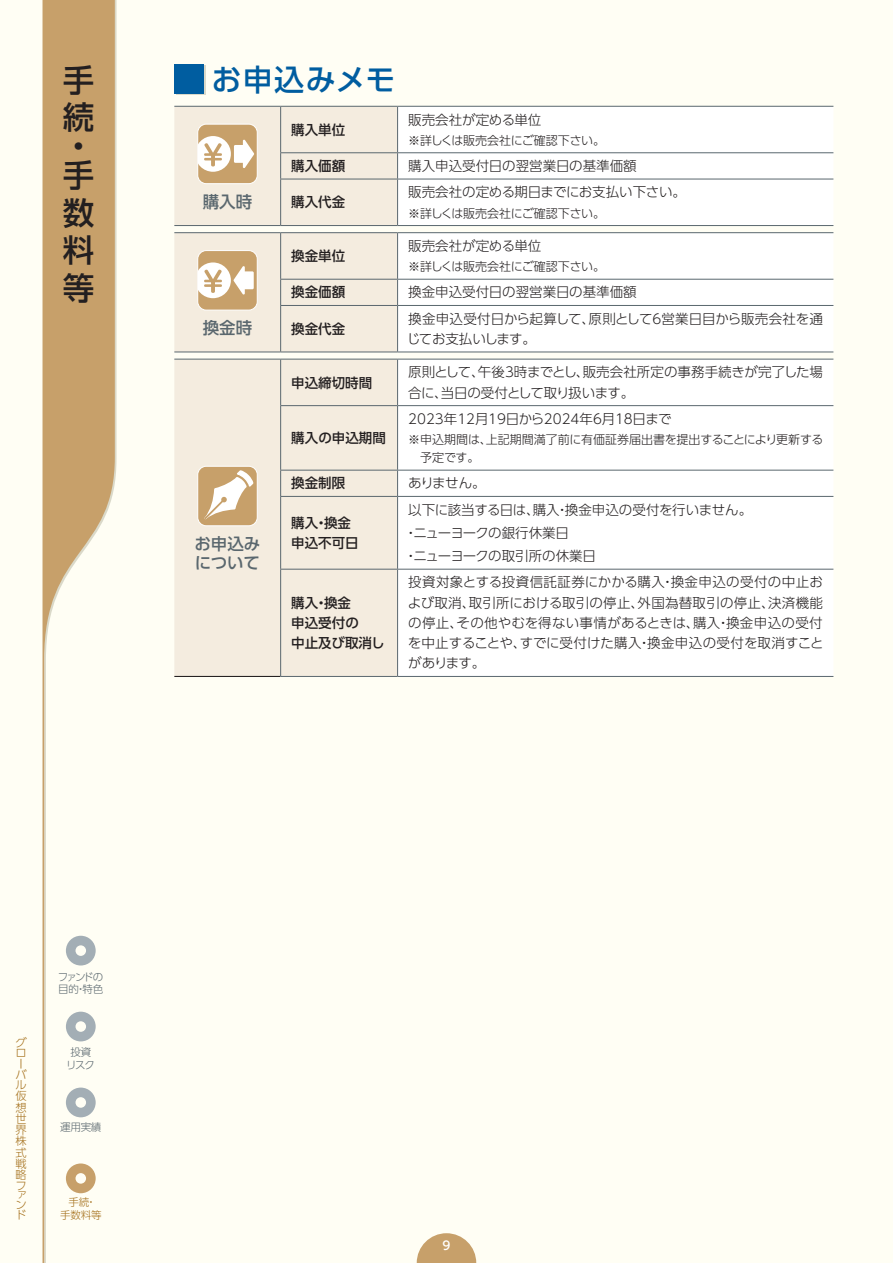
<style>
.page{position:relative;width:893px;height:1263px;background:#fffef4}
.page>*{position:absolute;margin:0;border:0;box-sizing:border-box;transform-origin:0 0}
.t1{font:500 31.5px/37.8px "UD Shin Go Pro";color:#231f20}
.A-大見出し{font:500 30px "UD Shin Go Pro";letter-spacing:.045em;color:#005da0}
.A-11pt{font:500 16.5px/19.5px "UD Shin Go Pro";color:#5a676e}
.F-9pt{font:300 13.5px/20.2px "UD Shin Go Pro";color:#231f20}
.F-9pt-2{font:300 13.5px/20.2px "UD Shin Go Pro";letter-spacing:-.02em;color:#231f20}
.F-9ptM{font:500 13.5px/20.2px "UD Shin Go Pro";color:#231f20}
.F-9pt-3{font:300 13.5px "UD Shin Go Pro";letter-spacing:-.065em;color:#231f20}
.F-8pt注{font:300 12px/18px "UD Shin Go Pro";letter-spacing:-.015em;color:#231f20}
.t2{font:500 12px "UD Shin Go Pro";color:#fff}
.t3{font:300 11.25px/10.8px "UD Shin Go Pro";color:#a6721e}
.t4{font:300 10.5px/12.6px "UD Shin Go Pro";letter-spacing:-.13em;color:#5a676e}
.t5{font:300 10.5px/12.6px "UD Shin Go Pro";letter-spacing:-.06em;color:#5a676e;text-align:center}
.t6{font:300 10.5px/12.6px "UD Shin Go Pro";letter-spacing:-.015em;color:#a6721e;text-align:center}
</style>
<div class="page">
<svg style="left:417px;top:1233px;width:59px;height:30px"></svg>
<svg style="left:43px;top:0;width:72px;height:1263px"></svg>
<svg style="left:66px;top:936px;width:30px;height:29px"></svg>
<svg style="left:66px;top:1012px;width:30px;height:29px"></svg>
<svg style="left:66px;top:1087px;width:30px;height:30px"></svg>
<svg style="left:66px;top:1163px;width:30px;height:30px"></svg>
<div style="left:176px;top:65px;width:30px;height:30px;background:#dad9c9"></div>
<div style="left:174px;top:64px;width:30px;height:30px;background:#005da0"></div>
<div style="left:398px;top:107px;width:435px;height:118px;background:#fff"></div>
<hr style="left:398px;top:106px;width:435px;height:1px;background:#5a676e">
<hr style="left:398px;top:152px;width:435px;height:1px;background:#5a676e">
<hr style="left:398px;top:179px;width:435px;height:1px;background:#5a676e">
<hr style="left:398px;top:225px;width:435px;height:1px;background:#5a676e">
<svg style="left:174px;top:106px;width:224px;height:120px;background:#ece2d3"></svg>
<div style="left:398px;top:233px;width:435px;height:119px;background:#fff"></div>
<hr style="left:174px;top:352px;width:107px;height:1px;background:#5a676e">
<hr style="left:174px;top:232px;width:107px;height:1px;background:#5a676e">
<hr style="left:281px;top:232px;width:117px;height:1px;background:#5a676e">
<hr style="left:398px;top:232px;width:435px;height:1px;background:#5a676e">
<hr style="left:398px;top:279px;width:435px;height:1px;background:#5a676e">
<hr style="left:398px;top:305px;width:435px;height:1px;background:#5a676e">
<hr style="left:281px;top:352px;width:117px;height:1px;background:#5a676e">
<hr style="left:398px;top:352px;width:435px;height:1px;background:#5a676e">
<svg style="left:174px;top:233px;width:224px;height:119px;background:#ede3d4"></svg>
<div style="left:174px;top:360px;width:223px;height:316px;background:#f4ecdf"></div>
<div style="left:398px;top:360px;width:435px;height:316px;background:#fff"></div>
<hr style="left:174px;top:676px;width:106px;height:1px;background:#231f20">
<hr style="left:174px;top:359px;width:107px;height:1px;background:#5a676e">
<hr style="left:281px;top:359px;width:117px;height:1px;background:#5a676e">
<hr style="left:280px;top:359px;width:1px;height:46px;background:#5a676e">
<hr style="left:398px;top:359px;width:435px;height:1px;background:#5a676e">
<hr style="left:397px;top:359px;width:1px;height:46px;background:#5a676e">
<hr style="left:280px;top:405px;width:118px;height:1px;background:#5a676e">
<hr style="left:280px;top:406px;width:1px;height:64px;background:#5a676e">
<hr style="left:398px;top:405px;width:435px;height:1px;background:#5a676e">
<hr style="left:397px;top:406px;width:1px;height:64px;background:#5a676e">
<hr style="left:280px;top:470px;width:118px;height:1px;background:#5a676e">
<svg style="left:280px;top:470px;width:1px;height:26px"></svg>
<hr style="left:398px;top:470px;width:435px;height:1px;background:#5a676e">
<svg style="left:397px;top:470px;width:1px;height:26px"></svg>
<hr style="left:280px;top:496px;width:118px;height:1px;background:#5a676e">
<hr style="left:280px;top:497px;width:1px;height:72px;background:#5a676e">
<hr style="left:398px;top:496px;width:435px;height:1px;background:#5a676e">
<hr style="left:397px;top:497px;width:1px;height:72px;background:#5a676e">
<hr style="left:280px;top:569px;width:118px;height:1px;background:#5a676e">
<hr style="left:280px;top:569px;width:1px;height:107px;background:#5a676e">
<hr style="left:398px;top:569px;width:435px;height:1px;background:#5a676e">
<hr style="left:397px;top:569px;width:1px;height:107px;background:#5a676e">
<hr style="left:280px;top:676px;width:118px;height:1px;background:#5a676e">
<hr style="left:398px;top:676px;width:435px;height:1px;background:#5a676e">
<div style="left:198px;top:466px;width:59px;height:60px;background:#c7a06a;border-radius:9px"></div>
<div style="left:197px;top:466px;width:61px;height:60px;border:1px solid #fff;border-radius:9px"></div>
<svg style="left:204px;top:470px;width:50px;height:50px"></svg>
<h1 class="t1" style="left:63px;top:60px;width:32px">手続</h1>
<h1 class="t1" style="left:63px;top:131px;width:32px;line-height:28.8px">・手</h1>
<h1 class="t1" style="left:63px;top:193px;width:33px;text-align:justify">数料等</h1>
<p class="A-大見出し" style="left:211px;top:55px;width:186px">お申込みメモ</p>
<p class="F-9ptM" style="left:291px;top:119px;width:55px">購入単位</p>
<p class="F-9pt" style="left:408px;top:109px;width:135px">販売会社が定める単位</p>
<p class="F-8pt注" style="left:408px;top:131px;width:199px">※詳しくは販売会社にご確認下さい。</p>
<p class="A-11pt" style="left:203px;top:191px;width:51px">購入時</p>
<p class="A-11pt" style="left:203px;top:318px;width:51px">換金時</p>
<p class="A-11pt" style="left:194px;top:533px;width:67px">お申込みについて</p>
<p class="F-9ptM" style="left:291px;top:155px;width:55px">購入価額</p>
<p class="F-9pt" style="left:408px;top:155px;width:230px">購入申込受付日の翌営業日の基準価額</p>
<p class="F-9ptM" style="left:291px;top:192px;width:55px">購入代金</p>
<p class="F-9pt-2" style="left:408px;top:182px;width:279px">販売会社の定める期日までにお支払い下さい。</p>
<p class="F-8pt注" style="left:408px;top:204px;width:199px">※詳しくは販売会社にご確認下さい。</p>
<p class="F-9ptM" style="left:291px;top:245px;width:55px">換金単位</p>
<p class="F-9pt" style="left:408px;top:235px;width:135px">販売会社が定める単位</p>
<p class="F-8pt注" style="left:408px;top:257px;width:199px">※詳しくは販売会社にご確認下さい。</p>
<p class="F-9ptM" style="left:291px;top:282px;width:55px">換金価額</p>
<p class="F-9pt" style="left:408px;top:282px;width:230px">換金申込受付日の翌営業日の基準価額</p>
<p class="F-9ptM" style="left:291px;top:318px;width:55px">換金代金</p>
<p class="F-9pt" style="left:407px;top:308px;width:418px">換金申込受付日から起算して、原則として6営業日目から販売会社を通じてお支払いします。</p>
<p class="F-9ptM" style="left:291px;top:372px;width:82px">申込締切時間</p>
<p class="F-9pt-2" style="left:408px;top:362px;width:416px">原則として、午後3時までとし、販売会社所定の事務手続きが完了した場合に、当日の受付として取り扱います。</p>
<p class="F-9ptM" style="left:291px;top:427px;width:96px">購入の申込期間</p>
<p class="F-9pt" style="left:408px;top:408px;width:265px">2023年12月19日から2024年6月18日まで</p>
<p class="F-8pt注" style="left:420px;top:430px;width:405px;text-indent:-12px">※申込期間は、上記期間満了前に有価証券届出書を提出することにより更新する予定です。</p>
<p class="F-9ptM" style="left:291px;top:473px;width:55px">換金制限</p>
<p class="F-9pt" style="left:408px;top:473px;width:79px">ありません。</p>
<p class="F-9ptM" style="left:291px;top:512px;width:69px">購入・換金申込不可日</p>
<p class="F-9pt" style="left:408px;top:499px;width:345px">以下に該当する日は、購入・換金申込の受付を行いません。</p>
<p class="F-9pt-3" style="left:404px;top:522px;width:166px">・ニューヨークの銀行休業日</p>
<p class="F-9pt-2" style="left:404px;top:545px;width:193px">・ニューヨークの取引所の休業日</p>
<p class="F-9ptM" style="left:291px;top:592px;width:95px">購入・換金<br>申込受付の<br>中止及び取消し</p>
<p class="F-9pt" style="left:408px;top:572px;width:417px;text-align:justify">投資対象とする投資信託証券にかかる購入・換金申込の受付の中止および取消、取引所における取引の停止、外国為替取引の停止、決済機能の停止、その他やむを得ない事情があるときは、購入・換金申込の受付を中止することや、すでに受付けた購入・換金申込の受付を取消すことがあります。</p>
<p class="t3" style="left:16px;top:1037px;width:13px">グローバル仮想世界株式戦略ファン</p>
<p class="t3" style="left:16px;top:1209px;width:12px">ド</p>
<p class="t4" style="left:58px;top:970px;width:47px">ファンドの目的・特色</p>
<p class="t5" style="left:66px;top:1045px;width:30px">投資リスク</p>
<p class="t5" style="left:60px;top:1120px;width:43px">運用実績</p>
<p class="t6" style="left:60px;top:1195px;width:43px">手続・<br>手数料等</p>
<p class="t2" style="left:442px;top:1236px;width:9px">9</p>
</div>
